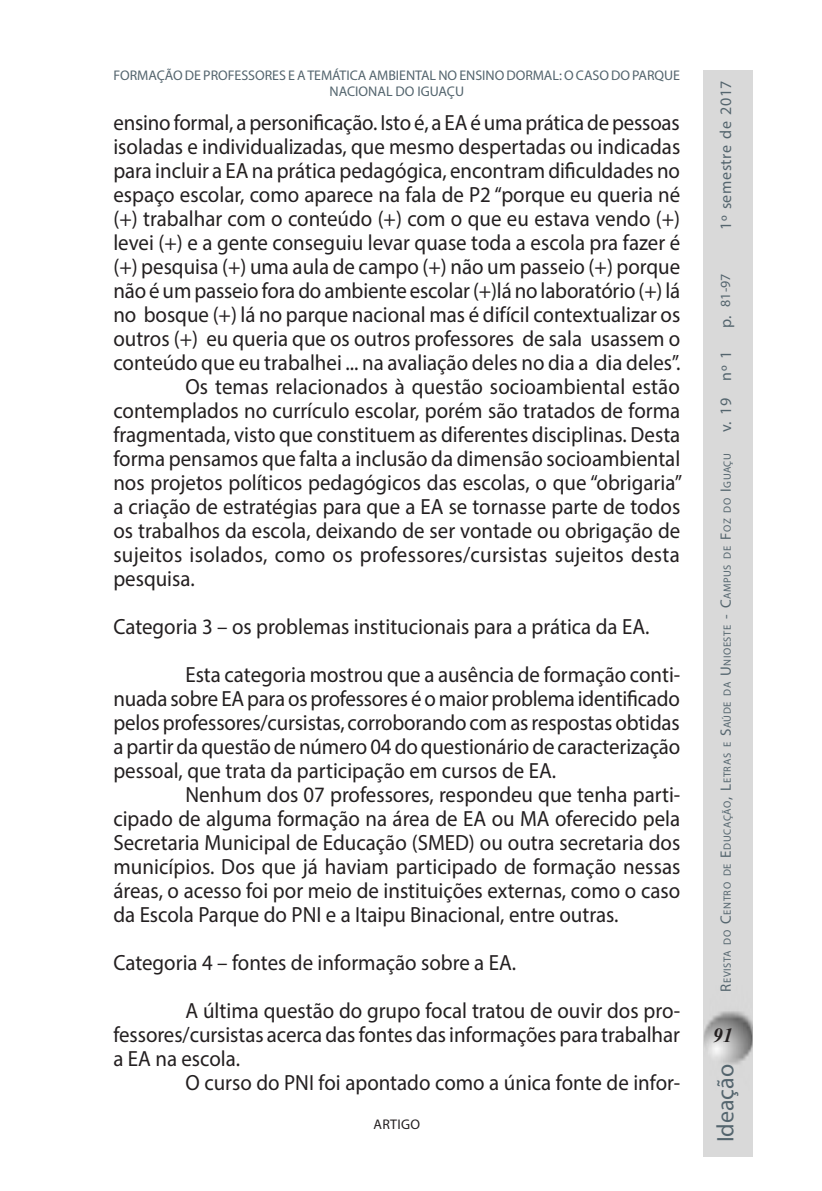
<style>
.page{position:relative;width:822px;height:1191px;background:#fff}
.page>*{position:absolute;margin:0;border:0;box-sizing:border-box;transform-origin:0 0}
.t1{font:24px "Myriad Pro";color:#54656e}
.A_D_TEXTO11{font:22px/24px "Myriad Pro";color:#231f20;text-align:justify;scale:.95 1}
.t2{font:italic 700 20px "Times New Roman";color:#231f20}
.t3{font:16px "Myriad Pro";letter-spacing:.035em;color:#54656e}
.A_B_AUTORES_interno{font:14px/16px "Myriad Pro";letter-spacing:-.005em;color:#54656e;text-align:center}
.t4{font:14px "Myriad Pro";letter-spacing:.02em;color:#231f20}
.t5{font:10.4px "Myriad Pro";letter-spacing:.055em;color:#54656e}
.s1{font-size:15px}
</style>
<div class="page">
<div style="left:703px;top:71px;width:49px;height:1086px;background:#d9d9d9"></div>
<p class="A_B_AUTORES_interno" style="left:113px;top:67px;width:568px">FORMAÇÃO DE PROFESSORES E A TEMÁTICA AMBIENTAL NO ENSINO DORMAL: O CASO DO PARQUE<br>NACIONAL DO IGUAÇU</p>
<p class="A_D_TEXTO11" style="left:113px;top:110px;width:598px">ensino formal, a personificação. Isto é, a EA é uma prática de pessoas isoladas e individualizadas, que mesmo despertadas ou indicadas para incluir a EA na prática pedagógica, encontram dificuldades no espaço escolar, como aparece na fala de P2 “porque eu queria né (+) trabalhar com o conteúdo (+) com o que eu estava vendo (+) levei (+) e a gente conseguiu levar quase toda a escola pra fazer é (+) pesquisa (+) uma aula de campo (+) não um passeio (+) porque não é um passeio fora do ambiente escolar (+)lá no laboratório (+) lá no bosque (+) lá no parque nacional mas é difícil contextualizar os outros (+) eu queria que os outros professores de sala usassem o conteúdo que eu trabalhei ... na avaliação deles no dia a dia deles”.</p>
<p class="A_D_TEXTO11" style="left:113px;top:374px;width:600px;text-indent:72px">Os temas relacionados à questão socioambiental estão contemplados no currículo escolar, porém são tratados de forma fragmentada, visto que constituem as diferentes disciplinas. Desta forma pensamos que falta a inclusão da dimensão socioambiental nos projetos políticos pedagógicos das escolas, o que “obrigaria” a criação de estratégias para que a EA se tornasse parte de todos os trabalhos da escola, deixando de ser vontade ou obrigação de sujeitos isolados, como os professores/cursistas sujeitos desta pesquisa.</p>
<p class="A_D_TEXTO11" style="left:113px;top:614px;width:566px">Categoria 3 – os problemas institucionais para a prática da EA.</p>
<p class="A_D_TEXTO11" style="left:113px;top:662px;width:598px;text-indent:72px">Esta categoria mostrou que a ausência de formação conti&shy;nuada sobre EA para os professores é o maior problema identificado pelos professores/cursistas, corroborando com as respostas obtidas a partir da questão de número 04 do questionário de caracterização pessoal, que trata da participação em cursos de EA.</p>
<p class="A_D_TEXTO11" style="left:113px;top:782px;width:598px;text-indent:72px">Nenhum dos 07 professores, respondeu que tenha parti&shy;cipado de alguma formação na área de EA ou MA oferecido pela Secretaria Municipal de Educação (SMED) ou outra secretaria dos municípios. Dos que já haviam participado de formação nessas áreas, o acesso foi por meio de instituições externas, como o caso da Escola Parque do PNI e a Itaipu Binacional, entre outras.</p>
<p class="A_D_TEXTO11" style="left:113px;top:950px;width:426px">Categoria 4 – fontes de informação sobre a EA.</p>
<p class="A_D_TEXTO11" style="left:113px;top:998px;width:598px;text-indent:72px">A última questão do grupo focal tratou de ouvir dos pro&shy;fessores/cursistas acerca das fontes das informações para trabalhar a EA na escola.</p>
<p class="A_D_TEXTO11" style="left:185px;top:1070px;width:522px">O curso do PNI foi apontado como a única fonte de infor-</p>
<p class="t4" style="left:373px;top:1115px;width:48px">ARTIGO</p>
<p class="t3" style="left:716px;top:230px;width:151px;rotate:-90deg">1º semestre de 2017</p>
<p class="A_B_AUTORES_interno" style="left:717px;top:307px;width:35px;rotate:-90deg">81-97</p>
<p class="t3" style="left:716px;top:328px;width:14px;rotate:-90deg">p.</p>
<p class="t3" style="left:716px;top:432px;width:83px;rotate:-90deg">v. 19 nº 1</p>
<p class="t5" style="left:721px;top:991px;width:540px;rotate:-90deg"><span class="s1">R</span>evista do <span class="s1">C</span>entro de <span class="s1">E</span>ducação<span class="s1">, L</span>etras e <span class="s1">S</span>aúde da <span class="s1">U</span> nioeste <span class="s1">- C</span>ampus de <span class="s1">F</span>oz do <span class="s1">I</span> guaçu</p>
<p class="t2" style="left:713px;top:1021px;width:21px">91</p>
<p class="t1" style="left:711px;top:1142px;width:80px;rotate:-90deg">Ideação</p>
</div>
